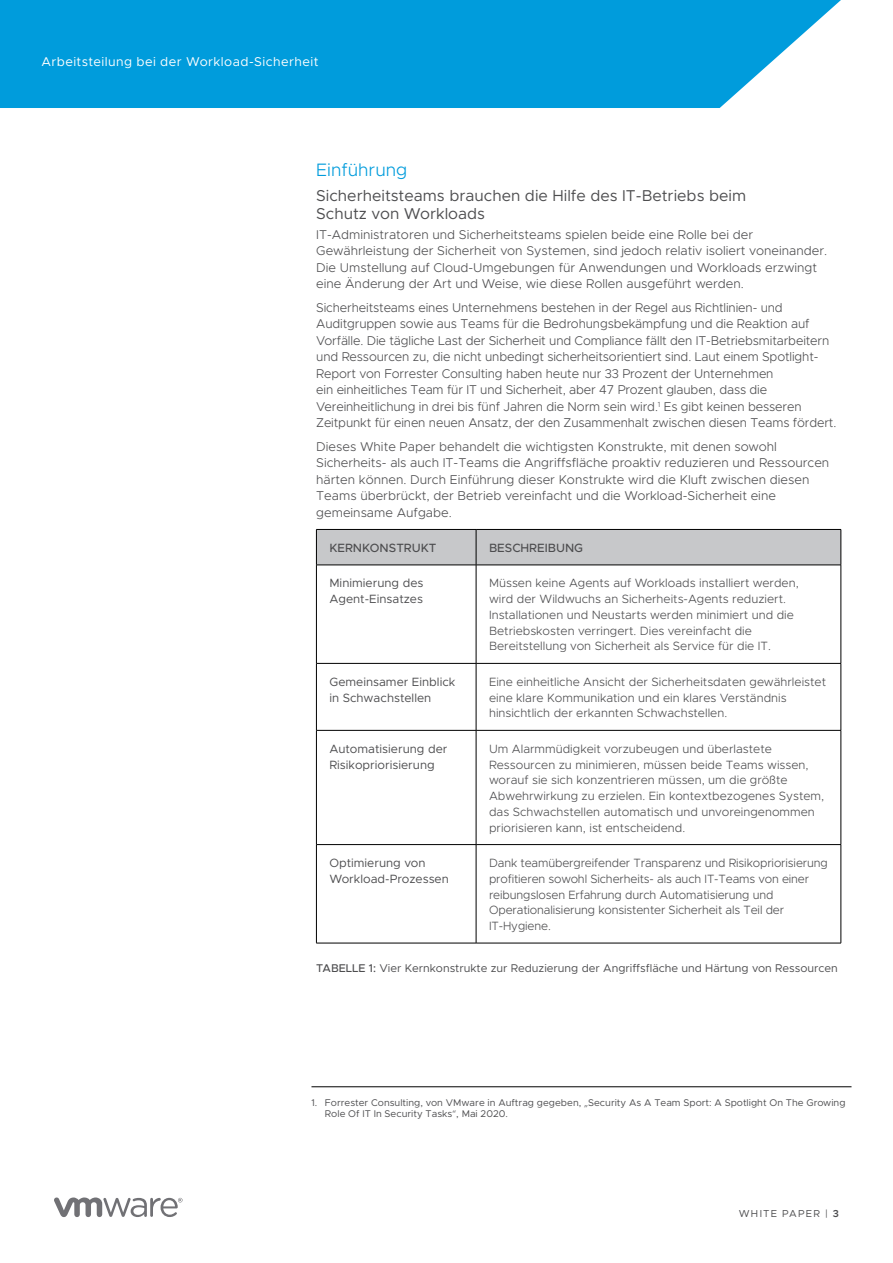
<style>
.page{position:relative;width:893px;height:1263px;background:#fff}
.page>*{position:absolute;margin:0;border:0;box-sizing:border-box;transform-origin:0 0}
.t1{font:300 18px "Metropolis";color:#009cdc}
.t2{font:15.75px/18px "Metropolis";color:#4d4d4f}
.t3{font:300 12.75px/16.5px "Metropolis";letter-spacing:-.01em;color:#4d4d4f}
.t4{font:12.75px "Metropolis";letter-spacing:.035em;color:#fff}
.t5{font:300 12px/15.8px "Metropolis";color:#4d4d4f}
.t6{font:12px/15.8px "Metropolis";color:#4d4d4f}
.t7{font:500 12px "Metropolis";color:#4d4d4f}
.t8{font:11.25px "Metropolis";color:#4d4d4f}
.t9{font:10.2px "Metropolis";letter-spacing:.12em;color:#4d4d4f}
.t10{font:9.75px/11.2px "Metropolis";color:#4d4d4f}
.s1{font-weight:500}
.s2{font-family:"Calibri";font-weight:300}
.s3{font-weight:600}
</style>
<div class="page">
<svg style="left:0;top:0;width:841px;height:108px;background:#12a3de"></svg>
<div style="left:317px;top:530px;width:524px;height:35px;background:#c7c8ca"></div>
<svg style="left:317px;top:566px;width:524px;height:377px"></svg>
<hr style="left:316px;top:529px;width:160px;height:1px;background:#000">
<hr style="left:316px;top:530px;width:1px;height:35px;background:#000">
<hr style="left:476px;top:529px;width:365px;height:1px;background:#000">
<hr style="left:476px;top:530px;width:1px;height:35px;background:#000">
<hr style="left:841px;top:530px;width:1px;height:35px;background:#000">
<hr style="left:316px;top:565px;width:160px;height:1px;background:#000">
<hr style="left:316px;top:565px;width:1px;height:98px;background:#000">
<hr style="left:476px;top:565px;width:365px;height:1px;background:#000">
<hr style="left:476px;top:565px;width:1px;height:98px;background:#000">
<hr style="left:841px;top:565px;width:1px;height:98px;background:#000">
<hr style="left:316px;top:663px;width:160px;height:1px;background:#000">
<hr style="left:316px;top:663px;width:1px;height:67px;background:#000">
<hr style="left:476px;top:663px;width:365px;height:1px;background:#000">
<hr style="left:476px;top:663px;width:1px;height:67px;background:#000">
<hr style="left:841px;top:663px;width:1px;height:67px;background:#000">
<hr style="left:316px;top:730px;width:160px;height:1px;background:#000">
<hr style="left:316px;top:730px;width:1px;height:114px;background:#000">
<hr style="left:476px;top:730px;width:365px;height:1px;background:#000">
<hr style="left:476px;top:730px;width:1px;height:114px;background:#000">
<hr style="left:841px;top:730px;width:1px;height:114px;background:#000">
<hr style="left:316px;top:844px;width:160px;height:1px;background:#000">
<hr style="left:316px;top:845px;width:1px;height:98px;background:#000">
<hr style="left:476px;top:844px;width:365px;height:1px;background:#000">
<hr style="left:476px;top:845px;width:1px;height:98px;background:#000">
<hr style="left:841px;top:845px;width:1px;height:98px;background:#000">
<hr style="left:316px;top:943px;width:160px;height:1px;background:#000">
<hr style="left:476px;top:943px;width:365px;height:1px;background:#000">
<hr style="left:311px;top:1086px;width:540px;height:1px;background:#000">
<svg style="left:54px;top:1197px;width:129px;height:20px"></svg>
<p class="t4" style="left:41px;top:53px;width:279px">Arbeitsteilung bei der Workload-Sicherheit</p>
<h1 class="t1" style="left:316px;top:159px;width:93px">Einführung</h1>
<p class="t2" style="left:316px;top:187px;width:431px">Sicherheitsteams brauchen die Hilfe des IT-Betriebs beim<br>Schutz von Workloads</p>
<p class="t3" style="left:316px;top:226px;width:512px">IT-Administratoren und Sicherheitsteams spielen beide eine Rolle bei der Gewährleistung der Sicherheit von Systemen, sind jedoch relativ isoliert voneinander.<br>Die Umstellung auf Cloud-Umgebungen für Anwendungen und Workloads erzwingt eine Änderung der Art und Weise, wie diese Rollen ausgeführt werden.</p>
<p class="t3" style="left:316px;top:299px;width:522px">Sicherheitsteams eines Unternehmens bestehen in der Regel aus Richtlinien- und Auditgruppen sowie aus Teams für die Bedrohungsbekämpfung und die Reaktion auf Vorfälle. Die tägliche Last der Sicherheit und Compliance fällt den IT-Betriebsmitarbeitern und Ressourcen zu, die nicht unbedingt sicherheitsorientiert sind. Laut einem Spotlight-Report von Forrester Consulting haben heute nur 33 Prozent der Unternehmen<br>ein einheitliches Team für IT und Sicherheit, aber 47 Prozent glauben, dass die Vereinheitlichung in drei bis fünf Jahren die Norm sein wird.<sup>1</sup> Es gibt keinen besseren Zeitpunkt für einen neuen Ansatz, der den Zusammenhalt zwischen diesen Teams fördert.</p>
<p class="t3" style="left:316px;top:438px;width:515px">Dieses White Paper behandelt die wichtigsten Konstrukte, mit denen sowohl Sicherheits- als auch IT-Teams die Angriffsfläche proaktiv reduzieren und Ressourcen härten können. Durch Einführung dieser Konstrukte wird die Kluft zwischen diesen Teams überbrückt, der Betrieb vereinfacht und die Workload-Sicherheit eine gemeinsame Aufgabe.</p>
<p class="t7" style="left:329px;top:540px;width:109px">KERNKONSTRUKT</p>
<p class="t7" style="left:489px;top:540px;width:96px">BESCHREIBUNG</p>
<p class="t6" style="left:329px;top:575px;width:96px">Minimierung des<br>Agent-Einsatzes</p>
<p class="t5" style="left:489px;top:575px;width:311px">Müssen keine Agents auf Workloads installiert werden, wird der Wildwuchs an Sicherheits-Agents reduziert.<br>Installationen und Neustarts werden minimiert und die Betriebskosten verringert. Dies vereinfacht die Bereitstellung von Sicherheit als Service für die IT.</p>
<p class="t6" style="left:329px;top:674px;width:128px">Gemeinsamer Einblick in Schwachstellen</p>
<p class="t5" style="left:489px;top:674px;width:339px">Eine einheitliche Ansicht der Sicherheitsdaten gewährleistet eine klare Kommunikation und ein klares Verständnis hinsichtlich der erkannten Schwachstellen.</p>
<p class="t6" style="left:329px;top:741px;width:120px">Automatisierung der<br>Risikopriorisierung</p>
<p class="t5" style="left:489px;top:741px;width:337px">Um Alarmmüdigkeit vorzubeugen und überlastete Ressourcen zu minimieren, müssen beide Teams wissen, worauf sie sich konzentrieren müssen, um die größte Abwehrwirkung zu erzielen. Ein kontextbezogenes System, das Schwachstellen automatisch und unvoreingenommen priorisieren kann, ist entscheidend.</p>
<p class="t6" style="left:329px;top:855px;width:121px">Optimierung von<br>Workload-Prozessen</p>
<p class="t5" style="left:489px;top:855px;width:340px">Dank teamübergreifender Transparenz und Risikopriorisierung profitieren sowohl Sicherheits- als auch IT-Teams von einer reibungslosen Erfahrung durch Automatisierung und Operationalisierung konsistenter Sicherheit als Teil der IT-Hygiene.</p>
<p class="t8" style="left:316px;top:961px;width:523px"><span class="s1">TABELLE 1:</span> Vier Kernkonstrukte zur Reduzierung der Angriffsfläche und Härtung von Ressourcen</p>
<p class="t10" style="left:325px;top:1097px;width:522px;text-indent:-14px">1. Forrester Consulting, von VMware in Auftrag gegeben, <span class="s2">„</span>Security As A Team Sport: A Spotlight On The Growing<br>Role Of IT In Security Tasks<span class="s2">“</span>, Mai 2020.</p>
<p class="t9" style="left:739px;top:1207px;width:102px">WHITE PAPER | <span class="s3">3</span></p>
</div>
